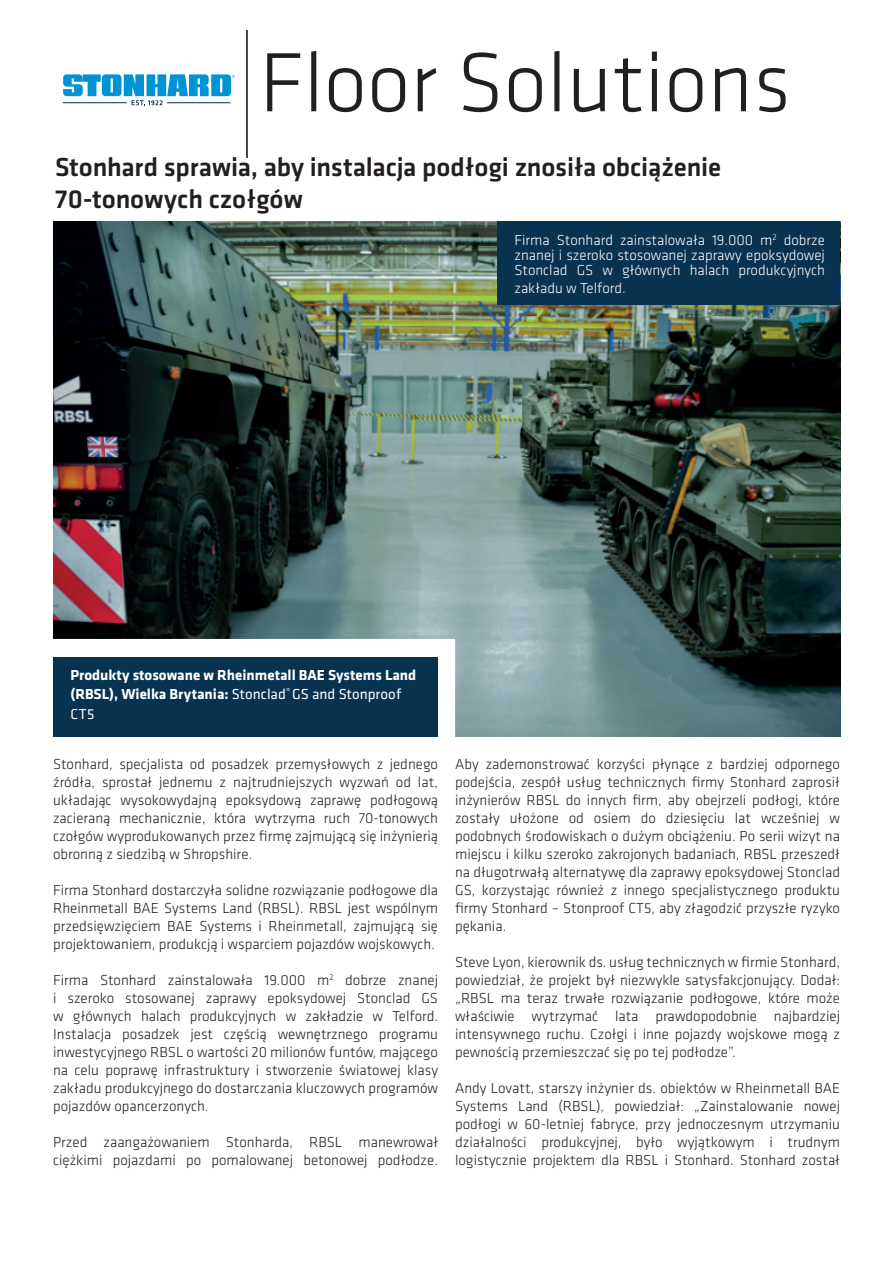
<style>
.page{position:relative;width:893px;height:1263px;background:#fff}
.page>*{position:absolute;margin:0;border:0;box-sizing:border-box;transform-origin:0 0}
.t1{font:300 87px "Klavika";color:#231f20}
.t2{font:500 27px/32.4px "Klavika";letter-spacing:-.005em;color:#231f20}
.t3{font:300 15px/18px "Klavika";color:#231f20;text-align:justify}
.t4{font:300 15px/15px "Klavika";color:#fff;text-align:justify}
.t5{font:700 15px/19.5px "Klavika";color:#fff}
.s1{font-weight:400}
</style>
<div class="page">
<hr style="left:246px;top:30px;width:2px;height:127px;background:#44474b">
<svg style="left:63px;top:74px;width:172px;height:31px"></svg>
<img style="left:53px;top:221px;width:787px;height:516px">
<div style="left:498px;top:221px;width:342px;height:84px;background:#073250"></div>
<svg style="left:53px;top:639px;width:402px;height:98px"></svg>
<div style="left:53px;top:657px;width:385px;height:80px;background:#073250"></div>
<h1 class="t1" style="left:259px;top:30px;width:533px">Floor Solutions</h1>
<h2 class="t2" style="left:55px;top:150px;width:667px">Stonhard sprawia, aby instalacja podłogi znosiła obciążenie<br>70-tonowych czołgów</h2>
<p class="t4" style="left:514px;top:232px;width:312px">Firma Stonhard zainstalowała 19.000 m<sup>2</sup> dobrze znanej i szeroko stosowanej zaprawy epoksydowej Stonclad GS w głównych halach produkcyjnych</p>
<p class="t4" style="left:514px;top:280px;width:113px">zakładu w Telford.</p>
<p class="t5" style="left:71px;top:664px;width:347px">Produkty stosowane w Rheinmetall BAE Systems Land (RBSL), Wielka Brytania: <span class="s1">Stonclad</span><sup>®</sup> <span class="s1">GS and Stonproof<br>CT5</span></p>
<p class="t3" style="left:53px;top:755px;width:386px">Stonhard, specjalista od posadzek przemysłowych z jednego źródła, sprostał jednemu z najtrudniejszych wyzwań od lat, układając wysokowydajną epoksydową zaprawę podłogową zacieraną mechanicznie, która wytrzyma ruch 70-tonowych czołgów wyprodukowanych przez firmę zajmującą się inżynierią obronną z siedzibą w Shropshire.</p>
<p class="t3" style="left:53px;top:881px;width:386px">Firma Stonhard dostarczyła solidne rozwiązanie podłogowe dla Rheinmetall BAE Systems Land (RBSL). RBSL jest wspólnym przedsięwzięciem BAE Systems i Rheinmetall, zajmującą się projektowaniem, produkcją i wsparciem pojazdów wojskowych.</p>
<p class="t3" style="left:53px;top:971px;width:386px">Firma Stonhard zainstalowała 19.000 m<sup>2</sup> dobrze znanej i szeroko stosowanej zaprawy epoksydowej Stonclad GS w głównych halach produkcyjnych w zakładzie w Telford.<br>Instalacja posadzek jest częścią wewnętrznego programu inwestycyjnego RBSL o wartości 20 milionów funtów, mającego na celu poprawę infrastruktury i stworzenie światowej klasy zakładu produkcyjnego do dostarczania kluczowych programów pojazdów opancerzonych.</p>
<p class="t3" style="left:53px;top:1133px;width:386px">Przed zaangażowaniem Stonharda, RBSL manewrował ciężkimi pojazdami po pomalowanej betonowej podłodze.</p>
<p class="t3" style="left:455px;top:755px;width:386px">Aby zademonstrować korzyści płynące z bardziej odpornego podejścia, zespół usług technicznych firmy Stonhard zaprosił inżynierów RBSL do innych firm, aby obejrzeli podłogi, które zostały ułożone od osiem do dziesięciu lat wcześniej w podobnych środowiskach o dużym obciążeniu. Po serii wizyt na miejscu i kilku szeroko zakrojonych badaniach, RBSL przeszedł na długotrwałą alternatywę dla zaprawy epoksydowej Stonclad GS, korzystając również z innego specjalistycznego produktu firmy Stonhard – Stonproof CT5, aby złagodzić przyszłe ryzyko pękania.</p>
<p class="t3" style="left:455px;top:953px;width:386px">Steve Lyon, kierownik ds. usług technicznych w firmie Stonhard, powiedział, że projekt był niezwykle satysfakcjonujący. Dodał: „RBSL ma teraz trwałe rozwiązanie podłogowe, które może właściwie wytrzymać lata prawdopodobnie najbardziej intensywnego ruchu. Czołgi i inne pojazdy wojskowe mogą z pewnością przemieszczać się po tej podłodze”.</p>
<p class="t3" style="left:455px;top:1079px;width:386px">Andy Lovatt, starszy inżynier ds. obiektów w Rheinmetall BAE Systems Land (RBSL), powiedział: „Zainstalowanie nowej podłogi w 60-letniej fabryce, przy jednoczesnym utrzymaniu działalności produkcyjnej, było wyjątkowym i trudnym logistycznie projektem dla RBSL i Stonhard. Stonhard został</p>
</div>
